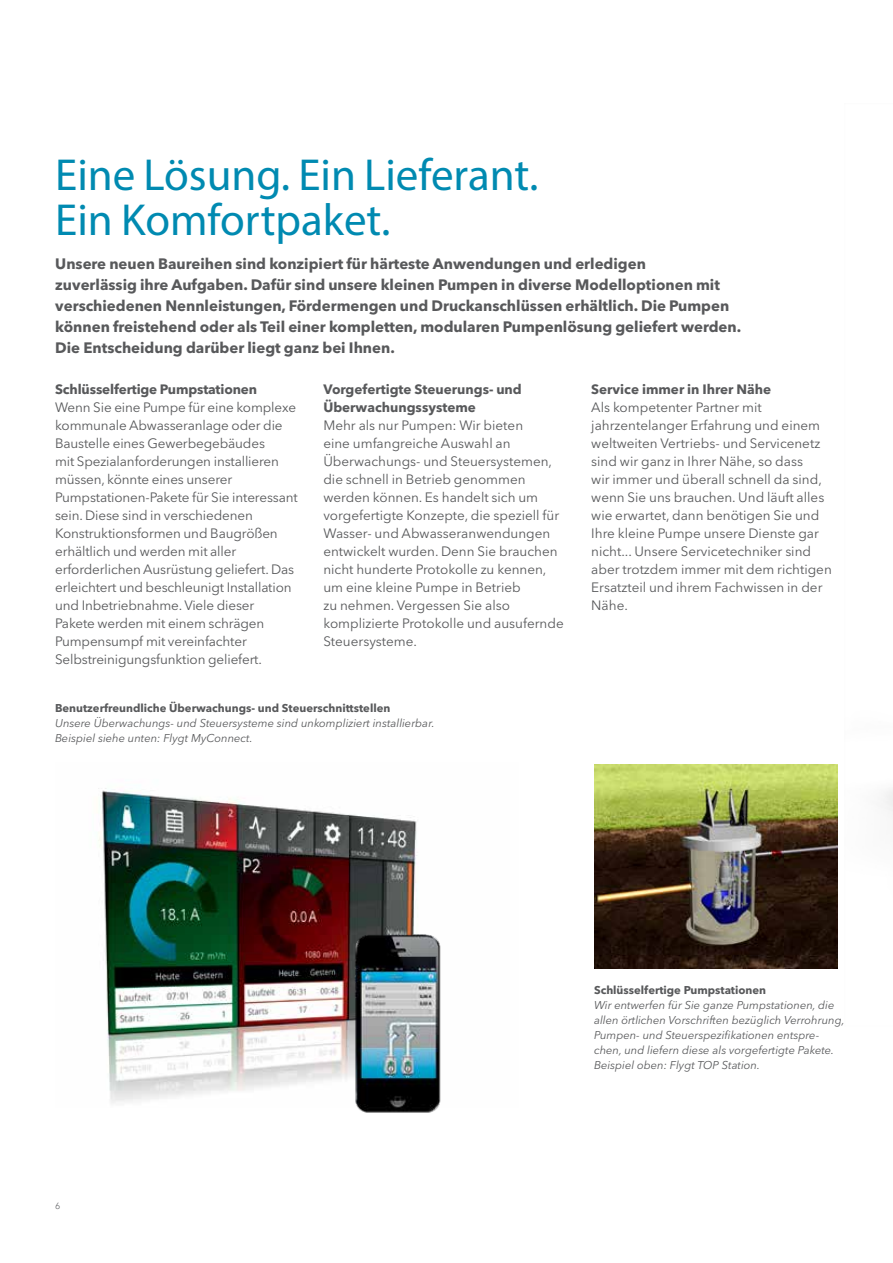
<style>
.page{position:relative;width:893px;height:1263px;background:#fff}
.page>*{position:absolute;margin:0;border:0;box-sizing:border-box;transform-origin:0 0}
.t1{font:45px/45px "Myriad Pro";color:#008ab1}
.t2{font:700 15px/21px "Avenir Next LT Pro";color:#58595b}
.t3{font:13.5px/18px "Avenir Next LT Pro";color:#58595b}
.t4{font:700 13.5px/18px "Avenir Next LT Pro";color:#58595b}
.t5{font:italic 11.25px/15px "Avenir Next LT Pro";color:#58595b}
.t6{font:700 11.25px "Avenir Next LT Pro";color:#58595b}
.t7{font:9px "Avenir Next LT Pro";color:#6d6e71}
</style>
<div class="page">
<img style="left:594px;top:764px;width:243px;height:204px">
<img style="left:98px;top:788px;width:319px;height:315px">
<img style="left:351px;top:932px;width:90px;height:181px">
<h1 class="t1" style="left:55px;top:151px;width:485px">Eine Lösung. Ein Lieferant.<br>Ein Komfortpaket.</h1>
<p class="t2" style="left:55px;top:254px;width:687px">Unsere neuen Baureihen sind konzipiert für härteste Anwendungen und erledigen<br>zuverlässig ihre Aufgaben. Dafür sind unsere kleinen Pumpen in diverse Modelloptionen mit verschiedenen Nennleistungen, Fördermengen und Druckanschlüssen erhältlich. Die Pumpen können freistehend oder als Teil einer kompletten, modularen Pumpenlösung geliefert werden.<br>Die Entscheidung darüber liegt ganz bei Ihnen.</p>
<p class="t4" style="left:55px;top:380px;width:204px">Schlüsselfertige Pumpstationen</p>
<p class="t3" style="left:55px;top:398px;width:244px">Wenn Sie eine Pumpe für eine komplexe kommunale Abwasseranlage oder die Baustelle eines Gewerbegebäudes<br>mit Spezialanforderungen installieren müssen, könnte eines unserer Pumpstationen-Pakete für Sie interessant sein. Diese sind in verschiedenen Konstruktionsformen und Baugrößen erhältlich und werden mit aller erforderlichen Ausrüstung geliefert. Das erleichtert und beschleunigt Installation und Inbetriebnahme. Viele dieser<br>Pakete werden mit einem schrägen Pumpensumpf mit vereinfachter Selbstreinigungsfunktion geliefert.</p>
<p class="t4" style="left:323px;top:380px;width:200px">Vorgefertigte Steuerungs- und<br>Überwachungssysteme</p>
<p class="t3" style="left:323px;top:416px;width:242px">Mehr als nur Pumpen: Wir bieten<br>eine umfangreiche Auswahl an Überwachungs- und Steuersystemen, die schnell in Betrieb genommen werden können. Es handelt sich um vorgefertigte Konzepte, die speziell für Wasser- und Abwasseranwendungen entwickelt wurden. Denn Sie brauchen nicht hunderte Protokolle zu kennen, um eine kleine Pumpe in Betrieb<br>zu nehmen. Vergessen Sie also komplizierte Protokolle und ausufernde Steuersysteme.</p>
<p class="t4" style="left:591px;top:380px;width:181px">Service immer in Ihrer Nähe</p>
<p class="t3" style="left:591px;top:398px;width:242px">Als kompetenter Partner mit jahrzentelanger Erfahrung und einem weltweiten Vertriebs- und Servicenetz sind wir ganz in Ihrer Nähe, so dass<br>wir immer und überall schnell da sind, wenn Sie uns brauchen. Und läuft alles wie erwartet, dann benötigen Sie und Ihre kleine Pumpe unsere Dienste gar nicht... Unsere Servicetechniker sind aber trotzdem immer mit dem richtigen Ersatzteil und ihrem Fachwissen in der Nähe.</p>
<p class="t6" style="left:55px;top:701px;width:337px">Benutzerfreundliche Überwachungs- und Steuerschnittstellen</p>
<p class="t5" style="left:55px;top:715px;width:381px">Unsere Überwachungs- und Steuersysteme sind unkompliziert installierbar.<br>Beispiel siehe unten: Flygt MyConnect.</p>
<p class="t7" style="left:55px;top:1201px;width:7px">6</p>
<p class="t6" style="left:594px;top:983px;width:174px">Schlüsselfertige Pumpstationen</p>
<p class="t5" style="left:594px;top:998px;width:252px">Wir entwerfen für Sie ganze Pumpstationen, die allen örtlichen Vorschriften bezüglich Verrohrung, Pumpen- und Steuerspezifikationen entspre&shy;chen, und liefern diese als vorgefertigte Pakete.<br>Beispiel oben: Flygt TOP Station.</p>
</div>
